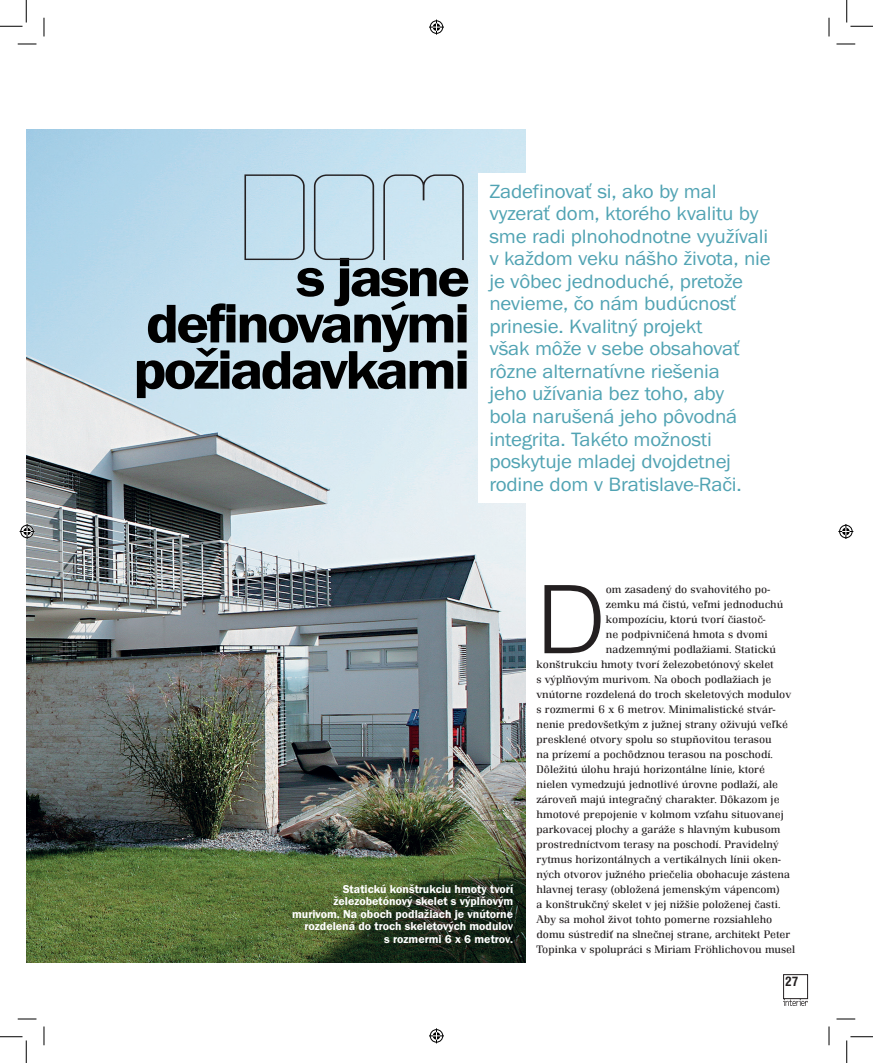
<style>
.page{position:relative;width:873px;height:1063px;background:#fff}
.page>*{position:absolute;margin:0;border:0;box-sizing:border-box;transform-origin:0 0}
.t1{font:120px "Boulder";color:#231f20;scale:1.1 1}
.t2{font:94.75px "Swiss 721 AT Light";color:#231f20;scale:1.05 1}
.t3{font:56.25px/46.2px "Franklin Got Itc TOT Dem";letter-spacing:-.05em;color:#000;text-align:justify;scale:1.1 1}
.t4{font:20px/22.5px "Franklin Got Itc TOT Boo";letter-spacing:-.01em;color:#51a3b3;scale:1.05 1}
.t5{font:condensed 12.5px "Swiss 721 AT Bold";color:#231f20;scale:1.05 1}
.t6{font:11.88px/12.5px "Franklin Got Itc TOT Dem";color:#fff;text-align:right}
.t7{font:300 11.25px "Renault TOT";color:#231f20;scale:1.05 1}
</style>
<div class="page">
<img style="left:26px;top:129px;width:500px;height:833px">
<div style="left:478px;top:173px;width:61px;height:330px;background:#fff"></div>
<div style="left:783px;top:974px;width:24px;height:24px;border:1px solid #231f20"></div>
<img style="left:783px;top:998px;width:24px;height:7px">
<svg style="left:18px;top:43px;width:18px;height:2px"></svg>
<svg style="left:836px;top:43px;width:19px;height:2px"></svg>
<svg style="left:18px;top:1018px;width:18px;height:1px"></svg>
<svg style="left:836px;top:1018px;width:19px;height:1px"></svg>
<svg style="left:43px;top:18px;width:2px;height:18px"></svg>
<svg style="left:43px;top:1026px;width:2px;height:19px"></svg>
<svg style="left:828px;top:18px;width:1px;height:18px"></svg>
<svg style="left:828px;top:1026px;width:1px;height:19px"></svg>
<svg style="left:0;top:0;width:27px;height:27px"></svg>
<svg style="left:0;top:1036px;width:27px;height:26px"></svg>
<svg style="left:846px;top:0;width:27px;height:27px"></svg>
<svg style="left:846px;top:1036px;width:27px;height:26px"></svg>
<svg style="left:429px;top:20px;width:15px;height:15px"></svg>
<svg style="left:429px;top:1028px;width:15px;height:15px"></svg>
<svg style="left:20px;top:524px;width:15px;height:15px"></svg>
<svg style="left:838px;top:524px;width:15px;height:15px"></svg>
<h1 class="t1" style="left:236px;top:129px;width:215px">dom</h1>
<h3 class="t3" style="left:133px;top:255px;width:308px;text-indent:163px">s jasne definovanými požiadavkami</h3>
<p class="t4" style="left:489px;top:180px;width:269px">Zadefinovať si, ako by mal vyzerať dom, ktorého kvalitu by sme radi plnohodnotne využívali v každom veku nášho života, nie je vôbec jednoduché, pretože nevieme, čo nám budúcnosť prinesie. Kvalitný projekt<br>však môže v sebe obsahovať rôzne alternatívne riešenia<br>jeho užívania bez toho, aby<br>bola narušená jeho pôvodná integrita. Takéto možnosti poskytuje mladej dvojdetnej rodine dom v Bratislave-Rači.</p>
<p class="t6" style="left:292px;top:882px;width:222px">Statickú konštrukciu hmoty tvorí železobetónový skelet s výplňovým murivom. Na oboch podlažiach je vnútorne rozdelená do troch skeletových modulov<br>s rozmermi 6 x 6 metrov.</p>
<h2 class="t2" style="left:536px;top:562px;width:68px">D</h2>
<p class="t7" style="left:606px;top:583px;width:158px">om zasadený do svahovitého po-</p>
<p class="t7" style="left:606px;top:598px;width:171px">zemku má čistú, veľmi jednoduchú</p>
<p class="t7" style="left:606px;top:613px;width:153px">kompozíciu, ktorú tvorí čiastoč-</p>
<p class="t7" style="left:606px;top:628px;width:156px">ne podpivničená hmota s dvomi</p>
<p class="t7" style="left:606px;top:643px;width:164px">nadzemnými podlažiami. Statickú</p>
<p class="t7" style="left:536px;top:658px;width:227px">konštrukciu hmoty tvorí železobetónový skelet</p>
<p class="t7" style="left:536px;top:673px;width:225px">s výplňovým murivom. Na oboch podlažiach je</p>
<p class="t7" style="left:536px;top:688px;width:244px">vnútorne rozdelená do troch skeletových modulov</p>
<p class="t7" style="left:536px;top:703px;width:229px">s rozmermi 6 x 6 metrov. Minimalistické stvár-</p>
<p class="t7" style="left:536px;top:718px;width:241px">nenie predovšetkým z južnej strany oživujú veľké</p>
<p class="t7" style="left:536px;top:733px;width:225px">presklené otvory spolu so stupňovitou terasou</p>
<p class="t7" style="left:536px;top:748px;width:227px">na prízemí a pochôdznou terasou na poschodí.</p>
<p class="t7" style="left:536px;top:763px;width:219px">Dôležitú úlohu hrajú horizontálne línie, ktoré</p>
<p class="t7" style="left:536px;top:778px;width:232px">nielen vymedzujú jednotlivé úrovne podlaží, ale</p>
<p class="t7" style="left:536px;top:793px;width:233px">zároveň majú integračný charakter. Dôkazom je</p>
<p class="t7" style="left:536px;top:808px;width:237px">hmotové prepojenie v kolmom vzťahu situovanej</p>
<p class="t7" style="left:536px;top:823px;width:234px">parkovacej plochy a garáže s hlavným kubusom</p>
<p class="t7" style="left:536px;top:838px;width:232px">prostredníctvom terasy na poschodí. Pravidelný</p>
<p class="t7" style="left:536px;top:853px;width:234px">rytmus horizontálnych a vertikálnych línii oken-</p>
<p class="t7" style="left:536px;top:868px;width:243px">ných otvorov južného priečelia obohacuje zástena</p>
<p class="t7" style="left:536px;top:883px;width:233px">hlavnej terasy (obložená jemenským vápencom)</p>
<p class="t7" style="left:536px;top:898px;width:234px">a konštrukčný skelet v jej nižšie položenej časti.</p>
<p class="t7" style="left:536px;top:913px;width:226px">Aby sa mohol život tohto pomerne rozsiahleho</p>
<p class="t7" style="left:536px;top:928px;width:243px">domu sústrediť na slnečnej strane, architekt Peter</p>
<p class="t7" style="left:536px;top:943px;width:248px">Topinka v spolupráci s Miriam Fröhlichovou musel</p>
<p class="t5" style="left:785px;top:973px;width:14px">27</p>
</div>
